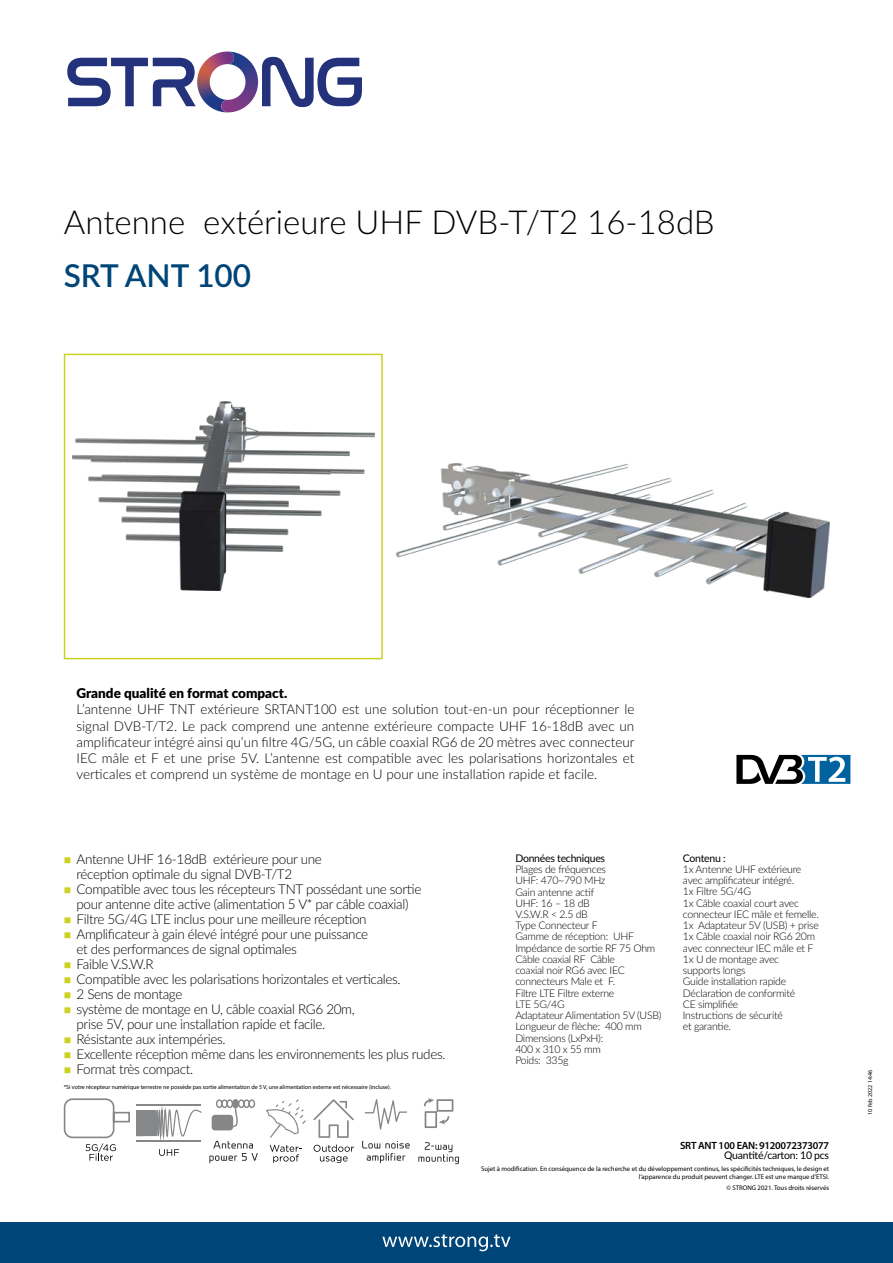
<style>
.page{position:relative;width:893px;height:1263px;background:#fff}
.page>*{position:absolute;margin:0;border:0;box-sizing:border-box;transform-origin:0 0}
.t1{font:300 33px "Lato";color:#000}
.t2{font:600 31.5px "Lato";color:#004578}
.t3{font:300 13.5px/15px "Lato";letter-spacing:-.025em;color:#000}
.t4{font:900 13.5px "Lato";color:#000}
.t5{font:300 10.5px/11.2px "Lato";letter-spacing:-.025em;color:#000}
.t6{font:10.5px "Lato";letter-spacing:-.025em;color:#000}
.t7{font:600 10.5px "Myriad Pro";letter-spacing:-.025em;color:#000}
.t8{font:6.75px/8.1px "Myriad Pro";color:#000;text-align:right}
.t9{font:6px "Myriad Pro";color:#000}
</style>
<div class="page">
<svg style="left:262px;top:57px;width:100px;height:50px"></svg>
<svg style="left:67px;top:52px;width:178px;height:60px"></svg>
<div style="left:0;top:1222px;width:893px;height:41px;background:#004578"></div>
<svg style="left:382px;top:1234px;width:129px;height:17px"></svg>
<div style="left:64px;top:354px;width:319px;height:305px;background:#fff;border:2px solid #ccd221"></div>
<img style="left:396px;top:463px;width:433px;height:135px">
<svg style="left:736px;top:755px;width:114px;height:29px"></svg>
<img style="left:72px;top:401px;width:302px;height:189px">
<svg style="left:209px;top:1141px;width:49px;height:22px"></svg>
<div style="left:212px;top:1115px;width:21px;height:15px;background:#858686;border-radius:3px"></div>
<svg style="left:216px;top:1099px;width:39px;height:28px"></svg>
<svg style="left:362px;top:1141px;width:48px;height:22px"></svg>
<svg style="left:365px;top:1099px;width:42px;height:30px"></svg>
<svg style="left:418px;top:1142px;width:41px;height:22px"></svg>
<svg style="left:424px;top:1098px;width:29px;height:30px"></svg>
<svg style="left:314px;top:1144px;width:40px;height:19px"></svg>
<svg style="left:313px;top:1099px;width:41px;height:39px"></svg>
<svg style="left:270px;top:1145px;width:32px;height:18px"></svg>
<svg style="left:266px;top:1099px;width:40px;height:39px"></svg>
<svg style="left:64px;top:1098px;width:138px;height:63px"></svg>
<h1 class="t1" style="left:64px;top:199px;width:652px">Antenne extérieure UHF DVB-T/T2 16-18dB</h1>
<h2 class="t2" style="left:64px;top:252px;width:189px">SRT ANT 100</h2>
<p class="t4" style="left:77px;top:683px;width:212px">Grande qualité en format compact.</p>
<p class="t3" style="left:77px;top:701px;width:560px;line-height:16.2px;text-align:justify">L’antenne UHF TNT extérieure SRTANT100 est une solution tout-en-un pour réceptionner le signal DVB-T/T2. Le pack comprend une antenne extérieure compacte UHF 16-18dB avec un amplificateur intégré ainsi qu’un filtre 4G/5G, un câble coaxial RG6 de 20 mètres avec connecteur IEC mâle et F et une prise 5V. L’antenne est compatible avec les polarisations horizontales et verticales et comprend un système de montage en U pour une installation rapide et facile.</p>
<p class="t3" style="left:77px;top:851px;width:371px">Antenne UHF 16-18dB extérieure pour une<br>réception optimale du signal DVB-T/T2<br>Compatible avec tous les récepteurs TNT possédant une sortie pour antenne dite active (alimentation 5 V* par câble coaxial)<br>Filtre 5G/4G LTE inclus pour une meilleure réception<br>Amplificateur à gain élevé intégré pour une puissance<br>et des performances de signal optimales<br>Faible V.S.W.R<br>Compatible avec les polarisations horizontales et verticales.<br>2 Sens de montage<br>système de montage en U, câble coaxial RG6 20m,<br>prise 5V, pour une installation rapide et facile.<br>Résistante aux intempéries.<br>Excellente réception même dans les environnements les plus rudes.<br>Format très compact.</p>
<p class="t9" style="left:64px;top:1083px;width:329px">*Si votre récepteur numérique terrestre ne possède pas sortie alimentation de 5 V, une alimentation externe est nécessaire (incluse).</p>
<p class="t6" style="left:515px;top:850px;width:91px">Données techniques</p>
<p class="t5" style="left:515px;top:863px;width:148px">Plages de fréquences<br>UHF: 470~790 MHz<br>Gain antenne actif<br>UHF: 16 – 18 dB<br>V.S.W.R &lt; 2.5 dB<br>Type Connecteur F<br>Gamme de réception: UHF<br>Impédance de sortie RF 75 Ohm<br>Câble coaxial RF Câble<br>coaxial noir RG6 avec IEC connecteurs Male et F.<br>Filtre LTE Filtre externe<br>LTE 5G/4G<br>Adaptateur Alimentation 5V (USB)<br>Longueur de flèche: 400 mm<br>Dimensions (LxPxH):<br>400 x 310 x 55 mm<br>Poids: 335g</p>
<p class="t6" style="left:683px;top:850px;width:44px">Contenu :</p>
<p class="t5" style="left:683px;top:863px;width:137px">1x Antenne UHF extérieure avec amplificateur intégré.<br>1x Filtre 5G/4G<br>1x Câble coaxial court avec connecteur IEC mâle et femelle.<br>1x Adaptateur 5V (USB) + prise<br>1x Câble coaxial noir RG6 20m avec connecteur IEC mâle et F<br>1x U de montage avec supports longs<br>Guide installation rapide<br>Déclaration de conformité<br>CE simplifiée<br>Instructions de sécurité<br>et garantie.</p>
<p class="t7" style="left:680px;top:1139px;width:151px">SRT ANT 100 EAN: 9120072373077</p>
<p class="t6" style="left:724px;top:1148px;width:106px">Quantité/carton: 10 pcs</p>
<p class="t8" style="left:481px;top:1164px;width:350px">Sujet à modification. En conséquence de la recherche et du développement continus, les spécificités techniques, le design et l’apparence du produit peuvent changer. LTE est une marque d’ETSI.</p>
<p class="t8" style="left:726px;top:1184px;width:104px">© STRONG 2021. Tous droits réservés</p>
<p class="t9" style="left:866px;top:1115px;width:46px;rotate:-90deg">10 Feb 2022 14:46</p>
</div>
